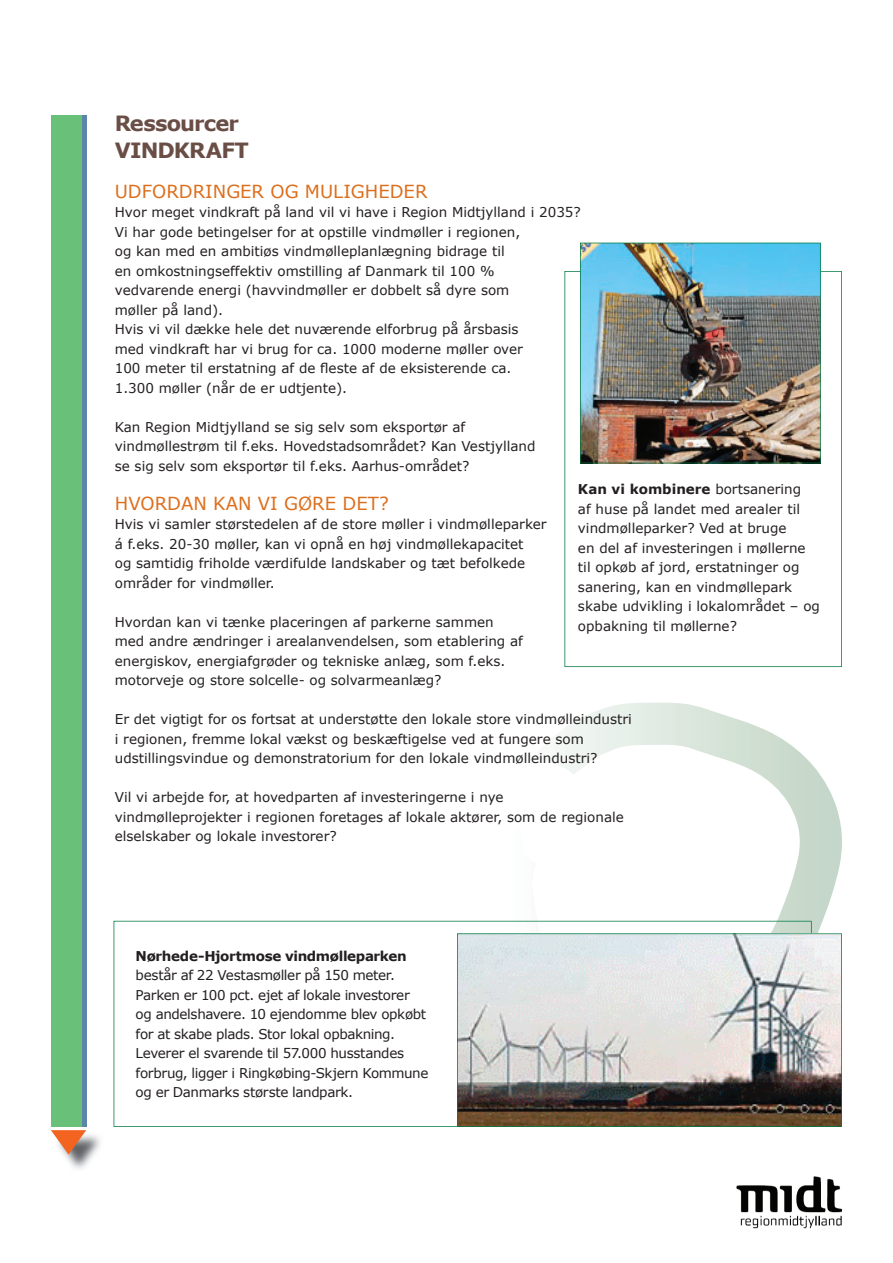
<style>
.page{position:relative;width:893px;height:1263px;background:#fff}
.page>*{position:absolute;margin:0;border:0;box-sizing:border-box;transform-origin:0 0}
.t1{font:700 21px/27px "Verdana";letter-spacing:-.035em;color:#6a4e46}
.t2{font:18px "Verdana";color:#dd6e1c}
.t3{font:13.5px/19.5px "Verdana";color:#231f20}
.t4{font:13.5px/19.5px "Verdana";letter-spacing:-.03em;color:#231f20}
.t5{font:700 13.5px "Verdana";letter-spacing:-.025em;color:#231f20}
.s1{font-weight:700}
</style>
<div class="page">
<svg style="left:490px;top:702px;width:352px;height:231px"></svg>
<img style="left:736px;top:1176px;width:107px;height:53px">
<div style="left:51px;top:115px;width:30px;height:1012px;background:#68c079"></div>
<hr style="left:82px;top:115px;width:4px;height:1012px;background:#5b85a9">
<svg style="left:564px;top:271px;width:278px;height:396px"></svg>
<img style="left:580px;top:243px;width:241px;height:220px">
<svg style="left:114px;top:921px;width:698px;height:206px"></svg>
<img style="left:457px;top:933px;width:385px;height:194px">
<img style="left:64px;top:1135px;width:36px;height:34px">
<svg style="left:51px;top:1130px;width:35px;height:24px"></svg>
<h1 class="t1" style="left:115px;top:109px;width:136px">Ressourcer<br>VINDKRAFT</h1>
<h2 class="t2" style="left:115px;top:180px;width:314px">UDFORDRINGER OG MULIGHEDER</h2>
<p class="t3" style="left:115px;top:202px;width:468px">Hvor meget vindkraft på land vil vi have i Region Midtjylland i 2035?<br>Vi har gode betingelser for at opstille vindmøller i regionen,<br>og kan med en ambitiøs vindmølleplanlægning bidrage til<br>en omkostningseffektiv omstilling af Danmark til 100 %<br>vedvarende energi (havvindmøller er dobbelt så dyre som<br>møller på land).<br>Hvis vi vil dække hele det nuværende elforbrug på årsbasis<br>med vindkraft har vi brug for ca. 1000 moderne møller over<br>100 meter til erstatning af de fleste af de eksisterende ca.<br>1.300 møller (når de er udtjente).</p>
<p class="t3" style="left:115px;top:417px;width:422px">Kan Region Midtjylland se sig selv som eksportør af vindmøllestrøm til f.eks. Hovedstadsområdet? Kan Vestjylland se sig selv som eksportør til f.eks. Aarhus-området?</p>
<h2 class="t2" style="left:115px;top:492px;width:276px">HVORDAN KAN VI GØRE DET?</h2>
<p class="t3" style="left:115px;top:514px;width:433px">Hvis vi samler størstedelen af de store møller i vindmølleparker á f.eks. 20-30 møller, kan vi opnå en høj vindmøllekapacitet<br>og samtidig friholde værdifulde landskaber og tæt befolkede områder for vindmøller.</p>
<p class="t3" style="left:115px;top:612px;width:410px">Hvordan kan vi tænke placeringen af parkerne sammen med andre ændringer i arealanvendelsen, som etablering af energiskov, energiafgrøder og tekniske anlæg, som f.eks. motorveje og store solcelle- og solvarmeanlæg?</p>
<p class="t3" style="left:115px;top:709px;width:519px">Er det vigtigt for os fortsat at understøtte den lokale store vindmølleindustri i regionen, fremme lokal vækst og beskæftigelse ved at fungere som udstillingsvindue og demonstratorium for den lokale vindmølleindustri?</p>
<p class="t3" style="left:115px;top:787px;width:511px">Vil vi arbejde for, at hovedparten af investeringerne i nye vindmølleprojekter i regionen foretages af lokale aktører, som de regionale elselskaber og lokale investorer?</p>
<p class="t3" style="left:578px;top:479px;width:243px"><span class="s1">Kan vi kombinere</span> bortsanering<br>af huse på landet med arealer til vindmølleparker? Ved at bruge<br>en del af investeringen i møllerne til opkøb af jord, erstatninger og sanering, kan en vindmøllepark skabe udvikling i lokalområdet – og opbakning til møllerne?</p>
<p class="t5" style="left:136px;top:947px;width:273px">Nørhede-Hjortmose vindmølleparken</p>
<p class="t4" style="left:136px;top:965px;width:294px">består af 22 Vestasmøller på 150 meter.<br>Parken er 100 pct. ejet af lokale investorer og andelshavere. 10 ejendomme blev opkøbt for at skabe plads. Stor lokal opbakning.<br>Leverer el svarende til 57.000 husstandes forbrug, ligger i Ringkøbing-Skjern Kommune og er Danmarks største landpark.</p>
</div>
